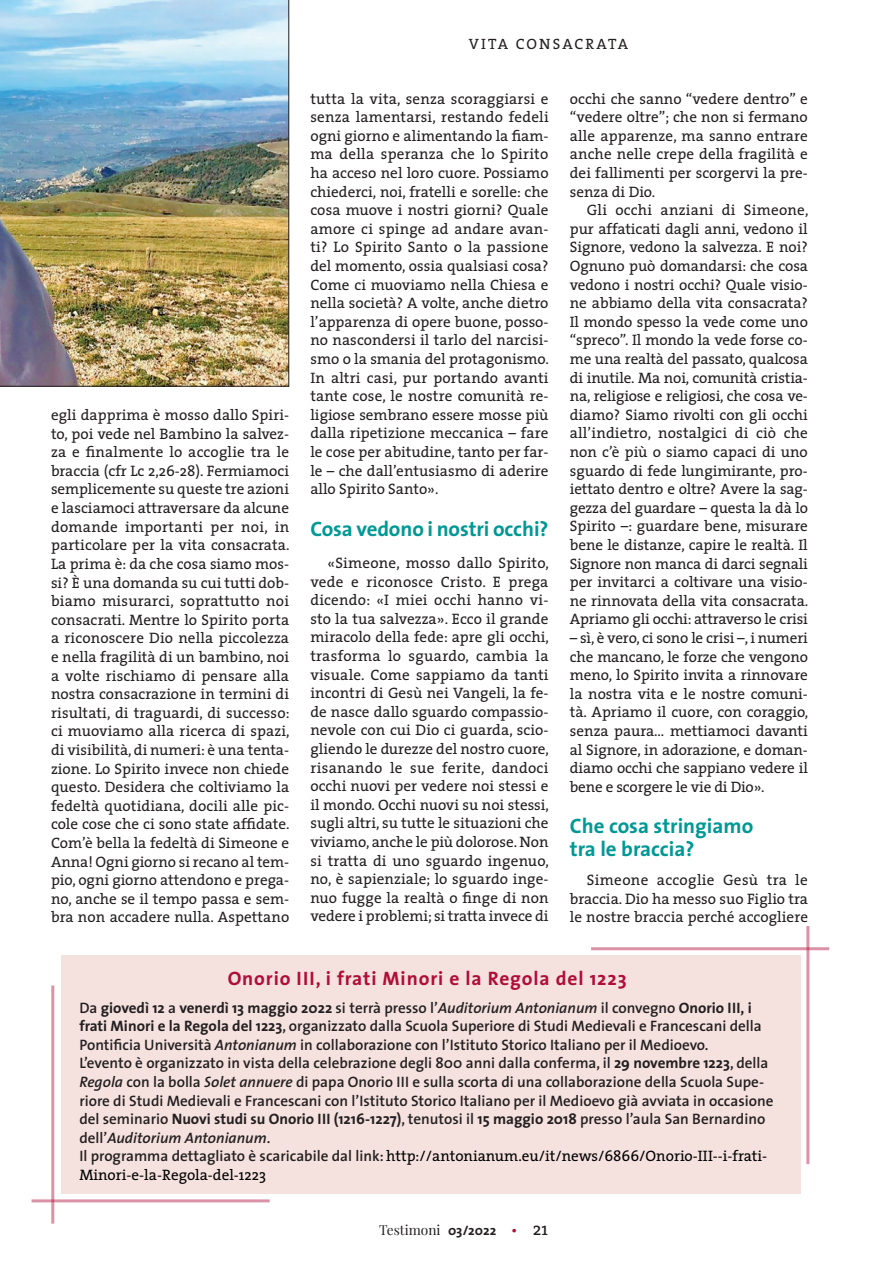
<style>
.page{position:relative;width:893px;height:1263px;background:#fff}
.page>*{position:absolute;margin:0;border:0;box-sizing:border-box;transform-origin:0 0}
.Tit_grafismo_2_righe{font:700 21px/22.5px "The Sans";color:#009894}
.Tit_grafismo{font:700 21px "The Sans";letter-spacing:-.005em;color:#009894}
.Normale{font:700 19.5px "The Sans";letter-spacing:.045em;color:#b00d38}
.Normale-2{font:15.15px/18.6px "The Serif";color:#231f20;text-align:justify}
.Normale-3{font:600 15.15px/18.6px "The Sans";color:#231f20}
.Normale-4{font:15.15px/18.6px "The Serif";color:#000}
.Testatina{font:15px "The Serif";letter-spacing:.145em;color:#231f20}
.t1{font:13.65px "Playfair Display";color:#231f20}
.s1{font-weight:700}
.s2{font-style:italic}
.s3{font-family:"The Sans";font-weight:600;color:#231f20}
.s4{font-family:"The Sans";font-weight:700}
.s5{font-family:"The Serif";font-size:15px;color:#b00d38}
.s6{font-family:"The Serif";font-size:18px}
</style>
<div class="page">
<hr style="left:32px;top:1199px;width:238px;height:3px;background:#b00d38">
<div style="left:61px;top:956px;width:739px;height:238px;background:#f5e2df"></div>
<hr style="left:51px;top:985px;width:3px;height:239px;background:#b00d38">
<hr style="left:806px;top:926px;width:3px;height:238px;background:#b00d38">
<hr style="left:591px;top:947px;width:238px;height:3px;background:#b00d38">
<img style="left:0;top:0;width:289px;height:387px">
<p class="Normale-2" style="left:51px;top:405px;width:240px">egli dapprima è mosso dallo Spiri&shy;to, poi vede nel Bambino la salvez&shy;za e finalmente lo accoglie tra le braccia (cfr Lc 2,26-28). Fermiamoci semplicemente su queste tre azioni e lasciamoci attraversare da alcune domande importanti per noi, in particolare per la vita consacrata.<br>La prima è: da che cosa siamo mos&shy;si? È una domanda su cui tutti dob&shy;biamo misurarci, soprattutto noi consacrati. Mentre lo Spirito porta a riconoscere Dio nella piccolezza e nella fragilità di un bambino, noi a volte rischiamo di pensare alla nostra consacrazione in termini di risultati, di traguardi, di successo: ci muoviamo alla ricerca di spazi, di visibilità, di numeri: è una tenta&shy;zione. Lo Spirito invece non chiede questo. Desidera che coltiviamo la fedeltà quotidiana, docili alle pic&shy;cole cose che ci sono state affidate.<br>Com’è bella la fedeltà di Simeone e Anna! Ogni giorno si recano al tem&shy;pio, ogni giorno attendono e prega&shy;no, anche se il tempo passa e sem&shy;bra non accadere nulla. Aspettano</p>
<p class="Testatina" style="left:469px;top:32px;width:161px">VITA CONSACRATA</p>
<p class="Normale-2" style="left:310px;top:89px;width:240px">tutta la vita, senza scoraggiarsi e senza lamentarsi, restando fedeli ogni giorno e alimentando la fiam&shy;ma della speranza che lo Spirito ha acceso nel loro cuore. Possiamo chiederci, noi, fratelli e sorelle: che cosa muove i nostri giorni? Quale amore ci spinge ad andare avan&shy;ti? Lo Spirito Santo o la passione del momento, ossia qualsiasi cosa?<br>Come ci muoviamo nella Chiesa e nella società? A volte, anche dietro l’apparenza di opere buone, posso&shy;no nascondersi il tarlo del narcisi&shy;smo o la smania del protagonismo.<br>In altri casi, pur portando avanti tante cose, le nostre comunità re&shy;ligiose sembrano essere mosse più dalla ripetizione meccanica – fare le cose per abitudine, tanto per far&shy;le – che dall’entusiasmo di aderire allo Spirito Santo».</p>
<p class="Tit_grafismo" style="left:310px;top:511px;width:240px">Cosa vedono i nostri occhi?</p>
<p class="Normale-2" style="left:310px;top:553px;width:240px;text-indent:17px">«Simeone, mosso dallo Spirito, vede e riconosce Cristo. E prega dicendo: «I miei occhi hanno vi&shy;sto la tua salvezza». Ecco il grande miracolo della fede: apre gli occhi, trasforma lo sguardo, cambia la visuale. Come sappiamo da tanti incontri di Gesù nei Vangeli, la fe&shy;de nasce dallo sguardo compassio&shy;nevole con cui Dio ci guarda, scio&shy;gliendo le durezze del nostro cuore, risanando le sue ferite, dandoci occhi nuovi per vedere noi stessi e il mondo. Occhi nuovi su noi stessi, sugli altri, su tutte le situazioni che viviamo, anche le più dolorose. Non si tratta di uno sguardo ingenuo, no, è sapienziale; lo sguardo inge&shy;nuo fugge la realtà o finge di non vedere i problemi; si tratta invece di</p>
<p class="Normale-2" style="left:570px;top:89px;width:240px">occhi che sanno “vedere dentro” e “vedere oltre”; che non si fermano alle apparenze, ma sanno entrare anche nelle crepe della fragilità e dei fallimenti per scorgervi la pre&shy;senza di Dio.</p>
<p class="Normale-2" style="left:570px;top:200px;width:240px;text-indent:17px">Gli occhi anziani di Simeone, pur affaticati dagli anni, vedono il Signore, vedono la salvezza. E noi?<br>Ognuno può domandarsi: che cosa vedono i nostri occhi? Quale visio&shy;ne abbiamo della vita consacrata?<br>Il mondo spesso la vede come uno “spreco”. Il mondo la vede forse co&shy;me una realtà del passato, qualcosa di inutile. Ma noi, comunità cristia&shy;na, religiose e religiosi, che cosa ve&shy;diamo? Siamo rivolti con gli occhi all’indietro, nostalgici di ciò che non c’è più o siamo capaci di uno sguardo di fede lungimirante, pro&shy;iettato dentro e oltre? Avere la sag&shy;gezza del guardare – questa la dà lo Spirito –: guardare bene, misurare bene le distanze, capire le realtà. Il Signore non manca di darci segnali per invitarci a coltivare una visio&shy;ne rinnovata della vita consacrata.<br>Apriamo gli occhi: attraverso le crisi</p>
<p class="Normale-2" style="left:570px;top:628px;width:240px">– sì, è vero, ci sono le crisi –, i numeri che mancano, le forze che vengono meno, lo Spirito invita a rinnovare la nostra vita e le nostre comuni&shy;tà. Apriamo il cuore, con coraggio, senza paura… mettiamoci davanti al Signore, in adorazione, e doman&shy;diamo occhi che sappiano vedere il bene e scorgere le vie di Dio».</p>
<p class="Tit_grafismo_2_righe" style="left:570px;top:814px;width:185px">Che cosa stringiamo tra le braccia?</p>
<p class="Normale-2" style="left:570px;top:870px;width:240px;text-indent:17px">Simeone accoglie Gesù tra le braccia. Dio ha messo suo Figlio tra le nostre braccia perché accogliere</p>
<p class="Normale" style="left:228px;top:962px;width:400px">Onorio III, i frati Minori e la Regola del 1223</p>
<p class="Normale-3" style="left:79px;top:998px;width:684px">Da <span class="s1">giovedì 12</span> a <span class="s1">venerdì 13 maggio 2022</span> si terrà presso l’<span class="s2">Auditorium Antonianum</span> il convegno <span class="s1">Onorio III, i frati Minori e la Regola del 1223</span>, organizzato dalla Scuola Superiore di Studi Medievali e Francescani della<br>Pontificia Università <span class="s2">Antonianum</span> in collaborazione con l’Istituto Storico Italiano per il Medioevo.</p>
<p class="Normale-3" style="left:79px;top:1053px;width:696px">L’evento è organizzato in vista della celebrazione degli 800 anni dalla conferma, il <span class="s1">29 novembre 1223</span>, della <span class="s2">Regola</span> con la bolla <span class="s2">Solet annuere</span> di papa Onorio III e sulla scorta di una collaborazione della Scuola Supe&shy;riore di Studi Medievali e Francescani con l’Istituto Storico Italiano per il Medioevo già avviata in occasione del seminario <span class="s1">Nuovi studi su Onorio III (1216-1227)</span>, tenutosi il <span class="s1">15 maggio 2018</span> presso l’aula San Bernardino dell’<span class="s2">Auditorium Antonianum</span>.</p>
<p class="Normale-4" style="left:79px;top:1146px;width:689px"><span class="s3">Il programma dettagliato è scaricabile dal link:</span> http://antonianum.eu/it/news/6866/Onorio-III--i-frati-<br>Minori-e-la-Regola-del-1223</p>
<p class="t1" style="left:379px;top:1219px;width:170px">Testimoni <span class="s4">03/2022</span> <span class="s5">•</span> <span class="s6">21</span></p>
</div>
